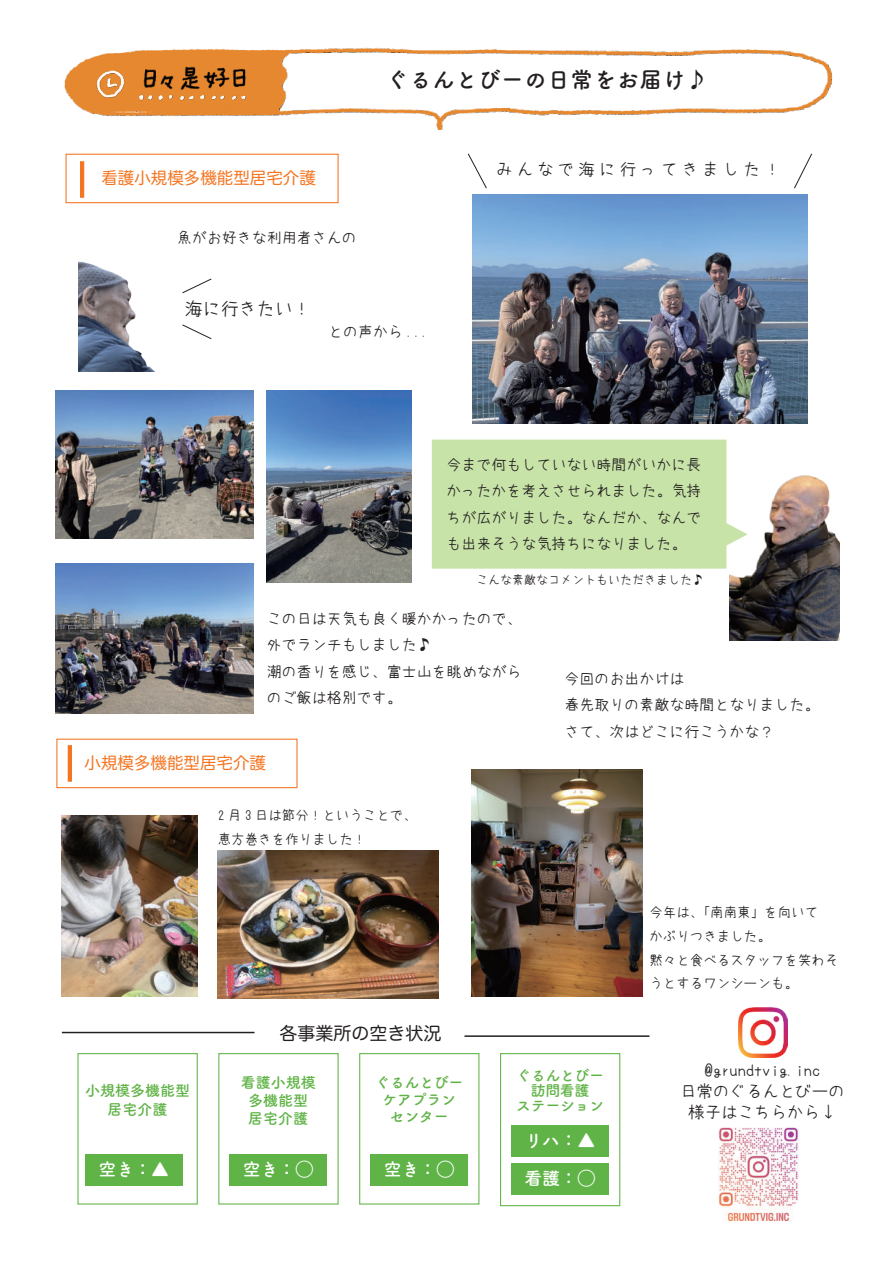
<style>
.page{position:relative;width:893px;height:1263px;background:#fff}
.page>*{position:absolute;margin:0;border:0;box-sizing:border-box;transform-origin:0 0}
.t1{font:22.5px "Tsuku A Rd Gothic Std B";letter-spacing:.025em;color:#231f20}
.t2{font:18px/37.2px "Tsuku A Rd Gothic Std B";letter-spacing:-.025em;color:#fff}
.t3{font:18px "Hira Maru Pro N W4";color:#231f20}
.t4{font:18px "azuki font";color:#231f20}
.t5{font:16.5px/21.3px "azuki font";color:#231f20;text-align:center}
.t6{font:16.5px "Hira Maru Pro N W4";color:#f47521}
.t7{font:16.5px "azuki font";letter-spacing:.25em;color:#231f20}
.t8{font:15px/26.2px "azuki font";color:#231f20}
.t9{font:15px/17px "Tsuku A Rd Gothic Std B";letter-spacing:-.025em;color:#60b346;text-align:center}
.t10{font:15px/18.1px "Tsuku A Rd Gothic Std B";color:#60b346;text-align:center}
.t11{font:13.5px/23.7px "azuki font";color:#231f20}
.t12{font:12px "azuki font";color:#231f20}
</style>
<div class="page">
<div style="left:432px;top:440px;width:298px;height:129px;background:#c7e3a8"></div>
<img style="left:64px;top:47px;width:769px;height:82px">
<img style="left:132px;top:61px;width:123px;height:33px">
<img style="left:90px;top:66px;width:39px;height:38px">
<img style="left:136px;top:90px;width:112px;height:15px">
<hr style="left:80px;top:161px;width:4px;height:37px;background:#f47521">
<div style="left:66px;top:154px;width:273px;height:49px;border:1px solid #f47521"></div>
<div style="left:77px;top:1053px;width:121px;height:151px;border:1px solid #60b346"></div>
<div style="left:85px;top:1154px;width:98px;height:32px;background:#60b346"></div>
<div style="left:359px;top:1053px;width:120px;height:151px;border:1px solid #60b346"></div>
<div style="left:370px;top:1154px;width:98px;height:32px;background:#60b346"></div>
<div style="left:500px;top:1053px;width:120px;height:153px;border:1px solid #60b346"></div>
<div style="left:511px;top:1126px;width:98px;height:31px;background:#60b346"></div>
<div style="left:511px;top:1163px;width:98px;height:31px;background:#60b346"></div>
<div style="left:229px;top:1154px;width:98px;height:32px;background:#60b346"></div>
<hr style="left:62px;top:1032px;width:193px;height:1px;background:#231f20">
<hr style="left:464px;top:1035px;width:185px;height:2px;background:#231f20">
<div style="left:56px;top:739px;width:242px;height:49px;border:1px solid #f47521"></div>
<hr style="left:68px;top:745px;width:4px;height:37px;background:#f47521">
<svg style="left:468px;top:153px;width:19px;height:36px"></svg>
<svg style="left:794px;top:153px;width:18px;height:36px"></svg>
<img style="left:719px;top:1127px;width:80px;height:94px">
<img style="left:738px;top:1008px;width:50px;height:49px">
<img style="left:472px;top:195px;width:336px;height:228px">
<img style="left:78px;top:261px;width:77px;height:111px">
<svg style="left:182px;top:278px;width:30px;height:15px"></svg>
<svg style="left:182px;top:324px;width:30px;height:15px"></svg>
<img style="left:56px;top:564px;width:197px;height:149px">
<img style="left:56px;top:390px;width:197px;height:148px">
<img style="left:730px;top:475px;width:110px;height:166px">
<img style="left:267px;top:390px;width:144px;height:193px">
<img style="left:62px;top:815px;width:136px;height:181px">
<img style="left:218px;top:851px;width:221px;height:148px">
<img style="left:472px;top:769px;width:170px;height:227px">
<p class="t6" style="left:101px;top:163px;width:216px">看護小規模多機能型居宅介護</p>
<p class="t8" style="left:177px;top:224px;width:181px">魚がお好きな利用者さんの</p>
<p class="t4" style="left:185px;top:300px;width:127px">海に行きたい！</p>
<h1 class="t1" style="left:386px;top:62px;width:324px">ぐるんとびーの日常をお届け♪</h1>
<p class="t7" style="left:496px;top:161px;width:286px">みんなで海に行ってきました！</p>
<p class="t8" style="left:328px;top:318px;width:103px">との声から ...</p>
<p class="t8" style="left:446px;top:452px;width:256px;text-align:justify">今まで何もしていない時間がいかに長かったかを考えさせられました。気持ちが広がりました。なんだか、なんでも出来そうな気持ちになりました。</p>
<p class="t12" style="left:476px;top:573px;width:229px">こんな素敵なコメントもいただきました♪</p>
<p class="t8" style="left:267px;top:605px;width:256px">この日は天気も良く暖かかったので、外でランチもしました♪<br>潮の香りを感じ、富士山を眺めながらのご飯は格別です。</p>
<p class="t6" style="left:85px;top:748px;width:183px">小規模多機能型居宅介護</p>
<p class="t11" style="left:218px;top:804px;width:201px">2 月 3 日は節分！ということで、恵方巻きを作りました！</p>
<p class="t3" style="left:280px;top:1017px;width:164px">各事業所の空き状況</p>
<p class="t8" style="left:565px;top:665px;width:256px">今回のお出かけは<br>春先取りの素敵な時間となりました。さて、次はどこに行こうかな？</p>
<p class="t11" style="left:649px;top:900px;width:191px">今年は、「南南東」を向いて<br>かぶりつきました。<br>黙々と食べるスタッフを笑わそうとするワンシーンも。</p>
<p class="t10" style="left:85px;top:1081px;width:107px">小規模多機能型居宅介護</p>
<p class="t2" style="left:99px;top:1150px;width:72px">空き：▲</p>
<p class="t10" style="left:241px;top:1072px;width:76px">看護小規模多機能型居宅介護</p>
<p class="t2" style="left:243px;top:1150px;width:72px">空き：◯</p>
<p class="t9" style="left:375px;top:1073px;width:90px">ぐるんとびーケアプランセンター</p>
<p class="t2" style="left:384px;top:1150px;width:72px">空き：◯</p>
<p class="t9" style="left:516px;top:1067px;width:90px;line-height:14.9px">ぐるんとびー訪問看護<br>ステーション</p>
<p class="t2" style="left:525px;top:1121px;width:72px">リハ： ▲看護： ◯</p>
<p class="t5" style="left:705px;top:1059px;width:117px">@grundtvig.inc</p>
<p class="t5" style="left:680px;top:1080px;width:166px">日常のぐるんとびーの様子はこちらから↓</p>
</div>
